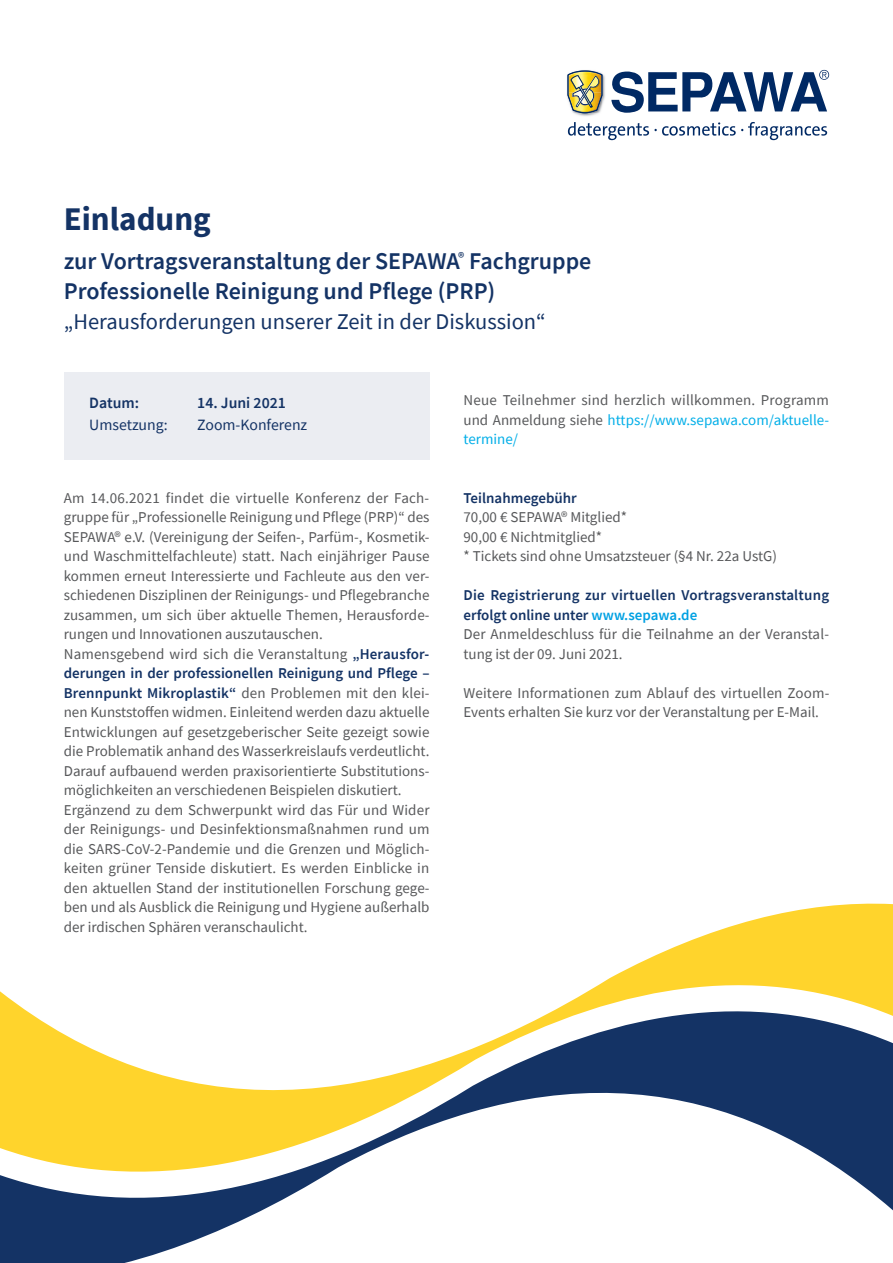
<style>
.page{position:relative;width:893px;height:1263px;background:#fff}
.page>*{position:absolute;margin:0;border:0;box-sizing:border-box;transform-origin:0 0}
.t1{font:700 33px "Source Sans Pro";color:#143365}
.t2{font:600 24px/30px "Source Sans Pro";color:#143365}
.t3{font:22.5px "Source Sans Pro";color:#143365}
.t4{font:15.75px "Source Sans Pro";color:#143365}
.t5{font:600 15.75px "Source Sans Pro";color:#143365}
.t6{font:15px/19.5px "Source Sans Pro";color:#57585a}
.t7{font:600 15px "Source Sans Pro";color:#143365}
.s1{font-weight:600;color:#143365}
.s2{color:#00aee8}
.s3{font-weight:600;color:#00a1e3}
</style>
<div class="page">
<svg style="left:592px;top:903px;width:301px;height:86px;fill:#ffd42c"></svg>
<svg style="left:0;top:989px;width:893px;height:274px"></svg>
<svg style="left:568px;top:122px;width:259px;height:18px"></svg>
<svg style="left:611px;top:70px;width:218px;height:43px"></svg>
<img style="left:576px;top:74px;width:29px;height:42px">
<img style="left:567px;top:70px;width:36px;height:44px">
<div style="left:64px;top:372px;width:365px;height:88px;background:#ebedf2"></div>
<h1 class="t1" style="left:64px;top:196px;width:149px">Einladung</h1>
<h2 class="t2" style="left:64px;top:245px;width:529px">zur Vortragsveranstaltung der SEPAWA<sup>®</sup> Fachgruppe<br>Professionelle Reinigung und Pflege (PRP)</h2>
<h3 class="t3" style="left:64px;top:307px;width:484px">„Herausforderungen unserer Zeit in der Diskussion“</h3>
<p class="t5" style="left:89px;top:392px;width:51px">Datum:</p>
<p class="t5" style="left:197px;top:392px;width:90px">14. Juni 2021</p>
<p class="t4" style="left:89px;top:415px;width:80px">Umsetzung:</p>
<p class="t4" style="left:197px;top:415px;width:112px">Zoom-Konferenz</p>
<p class="t6" style="left:64px;top:488px;width:367px">Am 14.06.2021 findet die virtuelle Konferenz der Fach&shy;gruppe für „Professionelle Reinigung und Pflege (PRP)“ des SEPAWA® e.V. (Vereinigung der Seifen-, Parfüm-, Kosmetik&shy;und Waschmittelfachleute) statt. Nach einjähriger Pause kommen erneut Interessierte und Fachleute aus den ver&shy;schiedenen Disziplinen der Reinigungs- und Pflegebranche zusammen, um sich über aktuelle Themen, Herausforde&shy;rungen und Innovationen auszutauschen.<br>Namensgebend wird sich die Veranstaltung <span class="s1">„Herausfor&shy;derungen in der professionellen Reinigung und Pflege – Brennpunkt Mikroplastik“</span> den Problemen mit den klei&shy;nen Kunststoffen widmen. Einleitend werden dazu aktuelle Entwicklungen auf gesetzgeberischer Seite gezeigt sowie die Problematik anhand des Wasserkreislaufs verdeutlicht.<br>Darauf aufbauend werden praxisorientierte Substitutions&shy;möglichkeiten an verschiedenen Beispielen diskutiert.<br>Ergänzend zu dem Schwerpunkt wird das Für und Wider der Reinigungs- und Desinfektionsmaßnahmen rund um die SARS-CoV-2-Pandemie und die Grenzen und Möglich&shy;keiten grüner Tenside diskutiert. Es werden Einblicke in den aktuellen Stand der institutionellen Forschung gege&shy;ben und als Ausblick die Reinigung und Hygiene außerhalb der irdischen Sphären veranschaulicht.</p>
<p class="t6" style="left:463px;top:390px;width:367px;text-align:justify">Neue Teilnehmer sind herzlich willkommen. Programm und Anmeldung siehe <span class="s2">https://www.sepawa.com/aktuelle&shy;termine/</span></p>
<p class="t7" style="left:463px;top:488px;width:115px">Teilnahmegebühr</p>
<p class="t6" style="left:463px;top:507px;width:315px">70,00 € SEPAWA® Mitglied*<br>90,00 € Nichtmitglied*<br>* Tickets sind ohne Umsatzsteuer (§4 Nr. 22a UstG)</p>
<p class="t6" style="left:463px;top:585px;width:367px"><span class="s1">Die Registrierung zur virtuellen Vortragsveranstaltung erfolgt online unter</span> <span class="s3">www.sepawa.de<br></span>Der Anmeldeschluss für die Teilnahme an der Veranstal&shy;tung ist der 09. Juni 2021.</p>
<p class="t6" style="left:463px;top:683px;width:367px">Weitere Informationen zum Ablauf des virtuellen Zoom-<br>Events erhalten Sie kurz vor der Veranstaltung per E-Mail.</p>
</div>
